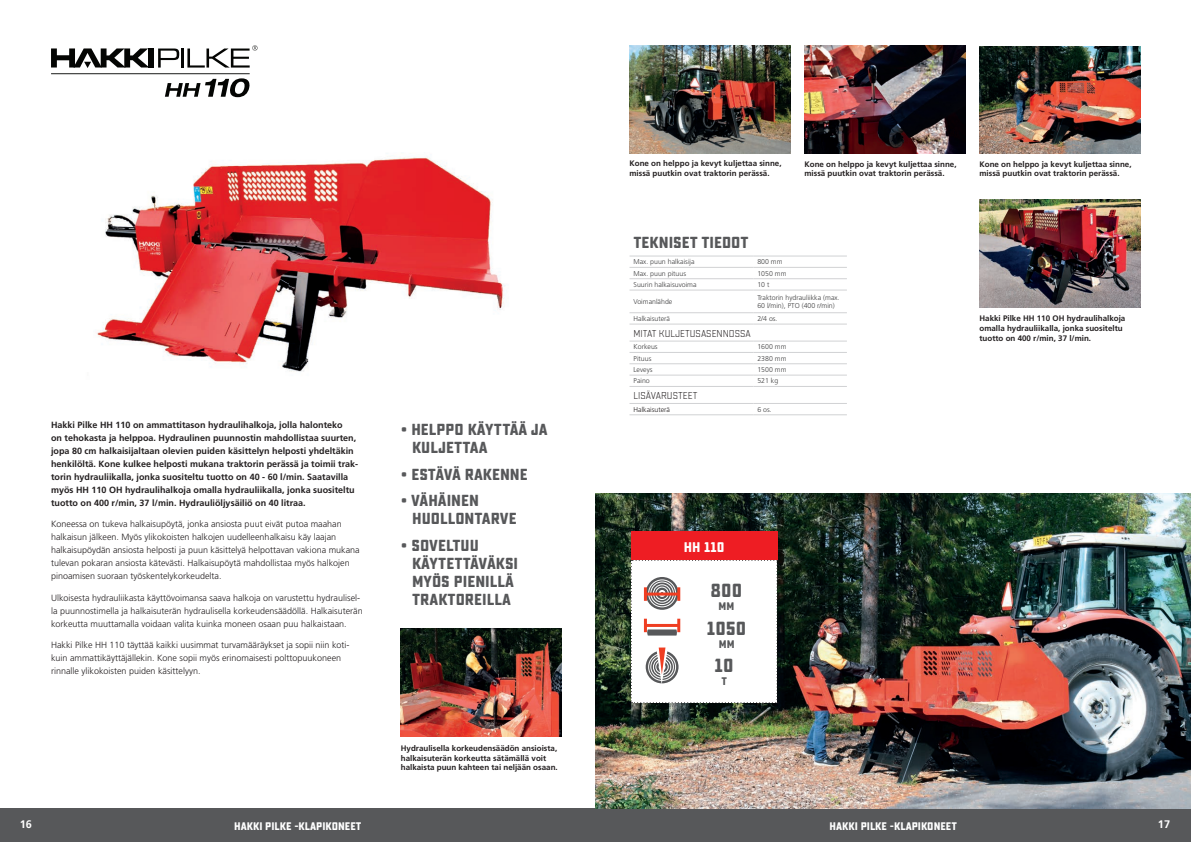
<style>
.page{position:relative;width:1191px;height:842px;background:#fff}
.page>*{position:absolute;margin:0;border:0;box-sizing:border-box;transform-origin:0 0}
.mittalaatikkotekstit{font:700 19px "Sucrose";color:#57585a}
.Nostot{font:700 16px/18px "Sucrose";color:#57585a}
.mittalaatikkootsikko{font:700 14px "Sucrose";color:#fff}
.t1{font:700 11px "Sucrose";color:#fff}
.mittalaatikkotekstit-2{font:700 11px "Sucrose";color:#57585a}
.t2{font:700 11px "Frutiger LT Pro";color:#fff}
.taulukko_valiotsikko{font:10px "Sucrose";color:#231f20}
.Leipis{font:300 9px/13px "Frutiger LT Pro";color:#231f20}
.Eka_Leipis{font:700 9px/13px "Frutiger LT Pro";color:#231f20}
.kuvatekstit{font:700 8px/9.6px "Frutiger LT Pro";color:#231f20}
.t3{font:300 7px/8.4px "Frutiger LT Pro";color:#3e3e3f}
.taulukkoleipis{font:300 7px "Frutiger LT Pro";color:#231f20}
</style>
<div class="page">
<div style="left:0;top:808px;width:1191px;height:34px;background:#57585a"></div>
<img style="left:630px;top:45px;width:161px;height:108px">
<img style="left:979px;top:199px;width:161px;height:108px">
<img style="left:804px;top:45px;width:161px;height:108px">
<img style="left:979px;top:46px;width:161px;height:108px">
<img style="left:97px;top:157px;width:409px;height:215px">
<img style="left:595px;top:493px;width:596px;height:315px">
<img style="left:401px;top:629px;width:160px;height:108px">
<hr style="left:629px;top:256px;width:124px;height:1px;background:#d1d2d4">
<hr style="left:753px;top:256px;width:94px;height:1px;background:#d1d2d4">
<hr style="left:629px;top:267px;width:124px;height:1px;background:#d1d2d4">
<hr style="left:753px;top:267px;width:94px;height:1px;background:#d1d2d4">
<hr style="left:629px;top:278px;width:124px;height:1px;background:#d1d2d4">
<hr style="left:753px;top:278px;width:94px;height:1px;background:#d1d2d4">
<hr style="left:629px;top:324px;width:124px;height:1px;background:#d1d2d4">
<hr style="left:753px;top:324px;width:94px;height:1px;background:#d1d2d4">
<hr style="left:629px;top:341px;width:124px;height:1px;background:#d1d2d4">
<hr style="left:753px;top:341px;width:94px;height:1px;background:#d1d2d4">
<hr style="left:629px;top:352px;width:124px;height:1px;background:#d1d2d4">
<hr style="left:753px;top:352px;width:94px;height:1px;background:#d1d2d4">
<hr style="left:629px;top:363px;width:124px;height:1px;background:#d1d2d4">
<hr style="left:753px;top:363px;width:94px;height:1px;background:#d1d2d4">
<hr style="left:629px;top:375px;width:124px;height:1px;background:#d1d2d4">
<hr style="left:753px;top:375px;width:94px;height:1px;background:#d1d2d4">
<hr style="left:629px;top:290px;width:124px;height:1px;background:#d1d2d4">
<hr style="left:753px;top:290px;width:94px;height:1px;background:#d1d2d4">
<hr style="left:629px;top:312px;width:124px;height:1px;background:#d1d2d4">
<hr style="left:753px;top:312px;width:94px;height:1px;background:#d1d2d4">
<hr style="left:629px;top:403px;width:124px;height:1px;background:#d1d2d4">
<hr style="left:753px;top:403px;width:94px;height:1px;background:#d1d2d4">
<hr style="left:629px;top:414px;width:124px;height:1px;background:#d1d2d4">
<hr style="left:753px;top:414px;width:94px;height:1px;background:#d1d2d4">
<hr style="left:629px;top:386px;width:124px;height:1px;background:#d1d2d4">
<hr style="left:753px;top:386px;width:94px;height:1px;background:#d1d2d4">
<svg style="left:631px;top:560px;width:147px;height:143px"></svg>
<div style="left:631px;top:531px;width:146px;height:29px;background:#ee1d23"></div>
<svg style="left:165px;top:78px;width:85px;height:19px"></svg>
<hr style="left:51px;top:73px;width:199px;height:1px;background:#040503">
<hr style="left:181px;top:49px;width:3px;height:19px;background:#040503">
<svg style="left:51px;top:48px;width:97px;height:20px"></svg>
<div style="left:148px;top:48px;width:6px;height:20px;background:#040503"></div>
<svg style="left:158px;top:49px;width:21px;height:19px"></svg>
<svg style="left:187px;top:45px;width:70px;height:23px"></svg>
<p class="kuvatekstit" style="left:629px;top:159px;width:154px">Kone on helppo ja kevyt kuljettaa sinne, missä puutkin ovat traktorin perässä.</p>
<p class="kuvatekstit" style="left:804px;top:159px;width:154px">Kone on helppo ja kevyt kuljettaa sinne, missä puutkin ovat traktorin perässä.</p>
<p class="kuvatekstit" style="left:979px;top:159px;width:154px">Kone on helppo ja kevyt kuljettaa sinne, missä puutkin ovat traktorin perässä.</p>
<p class="Eka_Leipis" style="left:51px;top:418px;width:309px">Hakki Pilke HH 110 on ammattitason hydraulihalkoja, jolla halonteko<br>on tehokasta ja helppoa. Hydraulinen puunnostin mahdollistaa suurten, jopa 80 cm halkaisijaltaan olevien puiden käsittelyn helposti yhdeltäkin henkilöltä. Kone kulkee helposti mukana traktorin perässä ja toimii trak&shy;torin hydrauliikalla, jonka suositeltu tuotto on 40 - 60 l/min. Saatavilla myös HH 110 OH hydraulihalkoja omalla hydrauliikalla, jonka suositeltu tuotto on 400 r/min, 37 l/min. Hydrauliöljysäiliö on 40 litraa.</p>
<p class="Leipis" style="left:51px;top:518px;width:310px">Koneessa on tukeva halkaisupöytä, jonka ansiosta puut eivät putoa maahan halkaisun jälkeen. Myös ylikokoisten halkojen uudelleenhalkaisu käy laajan halkaisupöydän ansiosta helposti ja puun käsittelyä helpottavan vakiona mukana tulevan pokaran ansiosta kätevästi. Halkaisupöytä mahdollistaa myös halkojen pinoamisen suoraan työskentelykorkeudelta.</p>
<p class="Leipis" style="left:51px;top:591px;width:313px">Ulkoisesta hydrauliikasta käyttövoimansa saava halkoja on varustettu hydraulisel&shy;la puunnostimella ja halkaisuterän hydraulisella korkeudensäädöllä. Halkaisuterän korkeutta muuttamalla voidaan valita kuinka moneen osaan puu halkaistaan.</p>
<p class="Leipis" style="left:51px;top:639px;width:299px">Hakki Pilke HH 110 täyttää kaikki uusimmat turvamääräykset ja sopii niin koti&shy;kuin ammattikäyttäjällekin. Kone sopii myös erinomaisesti polttopuukoneen rinnalle ylikokoisten puiden käsittelyyn.</p>
<p class="Nostot" style="left:412px;top:421px;width:137px;text-indent:-11px">• HELPPO KÄYTTÄÄ JA<br>KULJETTAA</p>
<p class="Nostot" style="left:401px;top:466px;width:128px">• ESTÄVÄ RAKENNE</p>
<p class="Nostot" style="left:412px;top:492px;width:106px;text-indent:-11px">• VÄHÄINEN<br>HUOLLONTARVE</p>
<p class="Nostot" style="left:412px;top:537px;width:108px;text-indent:-11px">• SOVELTUU<br>KÄYTETTÄVÄKSI<br>MYÖS PIENILLÄ<br>TRAKTOREILLA</p>
<p class="kuvatekstit" style="left:401px;top:744px;width:158px">Hydraulisella korkeudensäädön ansioista, halkaisuterän korkeutta sätämällä voit halkaista puun kahteen tai neljään osaan.</p>
<p class="Nostot" style="left:633px;top:233px;width:117px">TEKNISET TIEDOT</p>
<p class="t3" style="left:633px;top:258px;width:63px">Max. puun halkaisija</p>
<p class="t3" style="left:757px;top:258px;width:27px">800 mm</p>
<p class="t3" style="left:633px;top:269px;width:54px">Max. puun pituus</p>
<p class="t3" style="left:757px;top:269px;width:31px">1050 mm</p>
<p class="t3" style="left:633px;top:280px;width:65px">Suurin halkaisuvoima</p>
<p class="t3" style="left:757px;top:280px;width:14px">10 t</p>
<p class="t3" style="left:633px;top:297px;width:40px">Voimanlähde</p>
<p class="t3" style="left:757px;top:293px;width:84px">Traktorin hydrauliikka (max.<br>60 l/min), PTO (400 r/min)</p>
<p class="t3" style="left:633px;top:314px;width:38px">Halkaisuterä</p>
<p class="t3" style="left:757px;top:314px;width:22px">2/4 os.</p>
<p class="taulukko_valiotsikko" style="left:633px;top:328px;width:119px">MITAT KULJETUSASENNOSSA</p>
<p class="t3" style="left:633px;top:343px;width:26px">Korkeus</p>
<p class="t3" style="left:757px;top:343px;width:31px">1600 mm</p>
<p class="t3" style="left:633px;top:354px;width:19px">Pituus</p>
<p class="t3" style="left:757px;top:354px;width:31px">2380 mm</p>
<p class="t3" style="left:633px;top:365px;width:21px">Leveys</p>
<p class="t3" style="left:757px;top:365px;width:31px">1500 mm</p>
<p class="t3" style="left:633px;top:377px;width:18px">Paino</p>
<p class="t3" style="left:757px;top:377px;width:23px">521 kg</p>
<p class="taulukko_valiotsikko" style="left:633px;top:390px;width:65px">LISÄVARUSTEET</p>
<p class="taulukkoleipis" style="left:633px;top:405px;width:38px">Halkaisuterä</p>
<p class="t3" style="left:757px;top:405px;width:16px">6 os.</p>
<p class="mittalaatikkootsikko" style="left:684px;top:538px;width:42px">HH 110</p>
<p class="mittalaatikkotekstit" style="left:710px;top:580px;width:33px">800</p>
<p class="mittalaatikkotekstit-2" style="left:718px;top:600px;width:17px">MM</p>
<p class="mittalaatikkotekstit" style="left:707px;top:617px;width:41px">1050</p>
<p class="mittalaatikkotekstit-2" style="left:719px;top:638px;width:17px">MM</p>
<p class="mittalaatikkotekstit" style="left:714px;top:655px;width:20px">10</p>
<p class="mittalaatikkotekstit-2" style="left:721px;top:675px;width:7px">T</p>
<p class="kuvatekstit" style="left:979px;top:314px;width:147px">Hakki Pilke HH 110 OH hydraulihalkoja omalla hydrauliikalla, jonka suositeltu tuotto on 400 r/min, 37 l/min.</p>
<p class="t2" style="left:20px;top:817px;width:14px">16</p>
<p class="t1" style="left:234px;top:820px;width:129px">HAKKI PILKE -KLAPIKONEET</p>
<p class="t1" style="left:829px;top:820px;width:129px">HAKKI PILKE -KLAPIKONEET</p>
<p class="t2" style="left:1158px;top:817px;width:14px">17</p>
</div>
